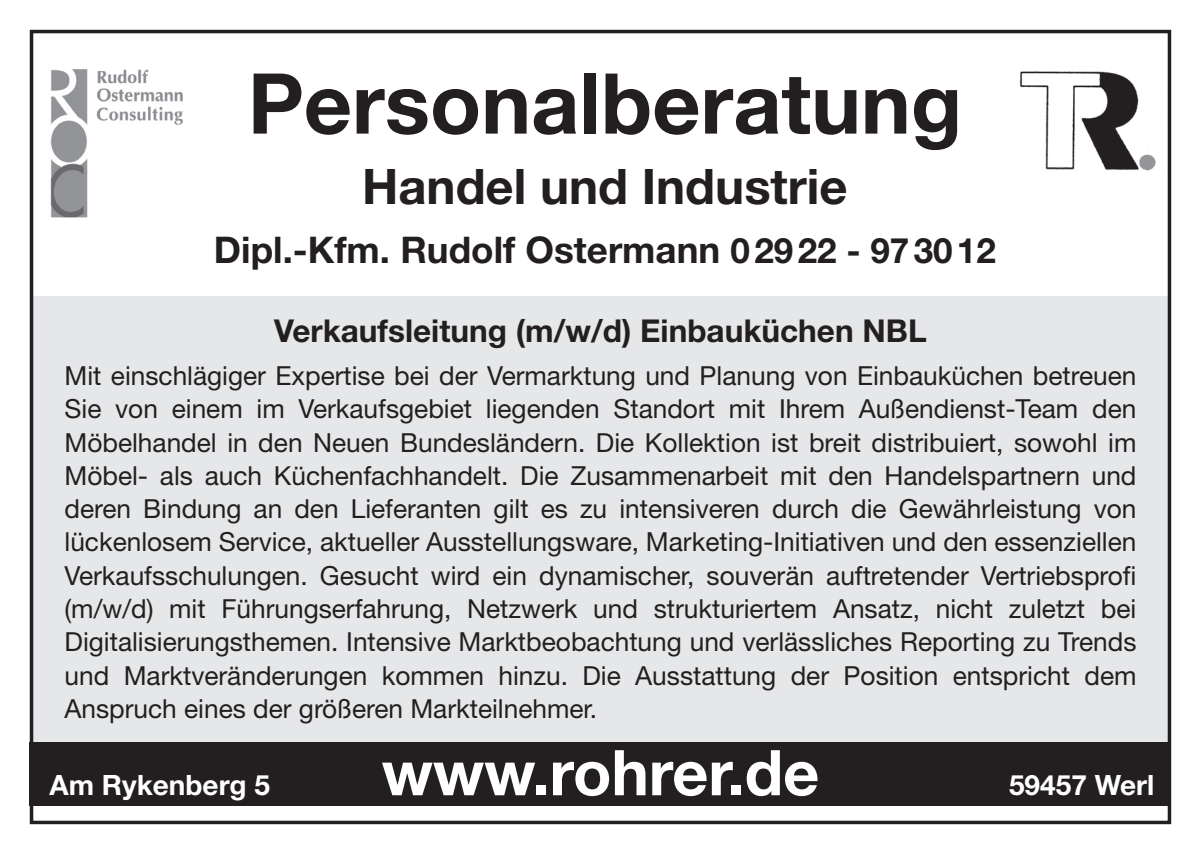
<style>
.page{position:relative;width:1201px;height:854px;background:#fff}
.page>*{position:absolute;margin:0;border:0;box-sizing:border-box;transform-origin:0 0}
.t1{font:700 84px "Helvetica Neue LT Std";color:#231f20}
.t2{font:700 63px "Helvetica Neue LT Std";color:#fff}
.t3{font:700 49px "Helvetica Neue LT Std";color:#231f20}
.t4{font:700 36.75px "Helvetica Neue LT Std";color:#231f20}
.t5{font:700 31.5px "Helvetica Neue LT Std";color:#231f20}
.t6{font:700 28px "Helvetica Neue LT Std";color:#fff}
.t7{font:26.25px/33.2px "Helvetica Neue LT Std";color:#231f20;text-align:justify}
.s1{font-size:35px}
</style>
<div class="page">
<div style="left:30px;top:296px;width:1138px;height:446px;background:#e6e7e9"></div>
<div style="left:30px;top:742px;width:1141px;height:63px;background:#231f20"></div>
<img style="left:50px;top:69px;width:133px;height:149px">
<img style="left:1019px;top:71px;width:137px;height:100px">
<div style="left:30px;top:30px;width:1141px;height:793px;border:4px solid #231f20"></div>
<h1 class="t1" style="left:248px;top:52px;width:715px">Personalberatung</h1>
<h3 class="t3" style="left:362px;top:156px;width:487px">Handel und Industrie</h3>
<h3 class="t4" style="left:214px;top:227px;width:783px">Dipl.-Kfm. Rudolf Ostermann <span class="s1">02922 - 973012</span></h3>
<p class="t5" style="left:274px;top:311px;width:654px">Verkaufsleitung (m/w/d) Einbauküchen NBL</p>
<p class="t7" style="left:64px;top:358px;width:1073px">Mit einschlägiger Expertise bei der Vermarktung und Planung von Einbauküchen betreuen Sie von einem im Verkaufsgebiet liegenden Standort mit Ihrem Außendienst-Team den Möbelhandel in den Neuen Bundesländern. Die Kollektion ist breit distribuiert, sowohl im Möbel- als auch Küchenfachhandelt. Die Zusammenarbeit mit den Handels partnern und deren Bindung an den Lieferanten gilt es zu intensiveren durch die Gewähr leistung von lückenlosem Service, aktueller Ausstellungsware, Marketing-Initiativen und den essenziellen Verkaufsschulungen. Gesucht wird ein dynamischer, souverän auftretender Vertriebsprofi (m/w/d) mit Führungserfahrung, Netzwerk und strukturiertem Ansatz, nicht zuletzt bei Digitalisierungsthemen. Intensive Markt beob achtung und verlässliches Reporting zu Trends und Marktveränderungen kommen hinzu. Die Ausstattung der Position entspricht dem Anspruch eines der größeren Markteilnehmer.</p>
<p class="t6" style="left:50px;top:767px;width:222px">Am Rykenberg 5</p>
<h2 class="t2" style="left:381px;top:733px;width:439px">www.rohrer.de</h2>
<p class="t6" style="left:1009px;top:767px;width:147px">59457 Werl</p>
</div>
